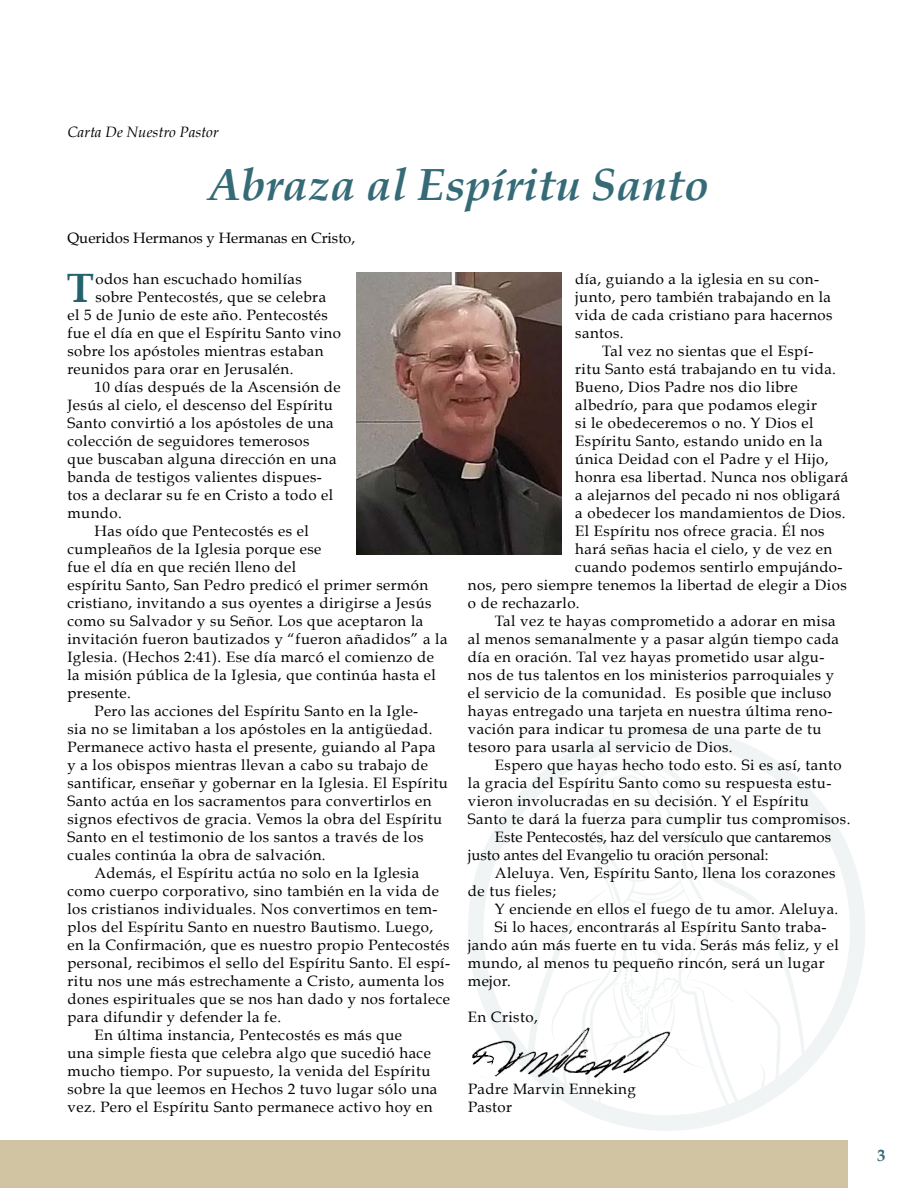
<style>
.page{position:relative;width:918px;height:1188px;background:#fff}
.page>*{position:absolute;margin:0;border:0;box-sizing:border-box;transform-origin:0 0}
.t1{font:italic 700 45px "Book Antiqua";color:#356b77}
.t2{font:700 40.95px "Book Antiqua";color:#24626e}
.t3{font:700 16.5px "Book Antiqua";color:#356b77}
.t4{font:15px/18px "Book Antiqua";letter-spacing:.03em;color:#000}
.t5{font:15px "Book Antiqua";color:#000}
.t6{font:italic 15px "Book Antiqua";color:#000}
</style>
<div class="page">
<svg style="left:468px;top:727px;width:397px;height:404px"></svg>
<svg style="left:647px;top:769px;width:60px;height:125px"></svg>
<svg style="left:656px;top:986px;width:12px;height:15px"></svg>
<div style="left:0;top:1141px;width:848px;height:47px;background:#d0c4a2"></div>
<img style="left:468px;top:1025px;width:207px;height:58px">
<img style="left:356px;top:273px;width:206px;height:281px">
<p class="t6" style="left:68px;top:123px;width:153px">Carta De Nuestro Pastor</p>
<h1 class="t1" style="left:209px;top:159px;width:502px">Abraza al Espíritu Santo</h1>
<p class="t5" style="left:68px;top:228px;width:289px">Queridos Hermanos y Hermanas en Cristo,</p>
<h2 class="t2" style="left:67px;top:264px;width:29px">T</h2>
<p class="t4" style="left:95px;top:269px;width:208px">odos han escuchado homilías</p>
<p class="t4" style="left:95px;top:287px;width:232px">sobre Pentecostés, que se celebra</p>
<p class="t4" style="left:67px;top:305px;width:262px">el 5 de Junio de este año. Pentecostés</p>
<p class="t4" style="left:67px;top:323px;width:275px">fue el día en que el Espíritu Santo vino</p>
<p class="t4" style="left:67px;top:341px;width:258px">sobre los apóstoles mientras estaban</p>
<p class="t4" style="left:67px;top:359px;width:227px">reunidos para orar en Jerusalén.</p>
<p class="t4" style="left:94px;top:377px;width:248px">10 días después de la Ascensión de</p>
<p class="t4" style="left:67px;top:395px;width:267px">Jesús al cielo, el descenso del Espíritu</p>
<p class="t4" style="left:67px;top:413px;width:268px">Santo convirtió a los apóstoles de una</p>
<p class="t4" style="left:67px;top:431px;width:244px">colección de seguidores temerosos</p>
<p class="t4" style="left:67px;top:449px;width:271px">que buscaban alguna dirección en una</p>
<p class="t4" style="left:67px;top:467px;width:256px">banda de testigos valientes dispues-</p>
<p class="t4" style="left:67px;top:485px;width:267px">tos a declarar su fe en Cristo a todo el</p>
<p class="t4" style="left:67px;top:503px;width:56px">mundo.</p>
<p class="t4" style="left:94px;top:521px;width:216px">Has oído que Pentecostés es el</p>
<p class="t4" style="left:67px;top:539px;width:255px">cumpleaños de la Iglesia porque ese</p>
<p class="t4" style="left:67px;top:557px;width:230px">fue el día en que recién lleno del</p>
<p class="t4" style="left:67px;top:575px;width:362px">espíritu Santo, San Pedro predicó el primer sermón</p>
<p class="t4" style="left:67px;top:593px;width:366px">cristiano, invitando a sus oyentes a dirigirse a Jesús</p>
<p class="t4" style="left:67px;top:611px;width:357px">como su Salvador y su Señor. Los que aceptaron la</p>
<p class="t4" style="left:67px;top:629px;width:382px">invitación fueron bautizados y “fueron añadidos” a la</p>
<p class="t4" style="left:67px;top:647px;width:368px">Iglesia. (Hechos 2:41). Ese día marcó el comienzo de</p>
<p class="t4" style="left:67px;top:665px;width:370px">la misión pública de la Iglesia, que continúa hasta el</p>
<p class="t4" style="left:67px;top:683px;width:65px">presente.</p>
<p class="t4" style="left:94px;top:701px;width:325px">Pero las acciones del Espíritu Santo en la Igle-</p>
<p class="t4" style="left:67px;top:719px;width:366px">sia no se limitaban a los apóstoles en la antigüedad.</p>
<p class="t4" style="left:67px;top:737px;width:370px">Permanece activo hasta el presente, guiando al Papa</p>
<p class="t4" style="left:67px;top:755px;width:362px">y a los obispos mientras llevan a cabo su trabajo de</p>
<p class="t4" style="left:67px;top:773px;width:382px">santificar, enseñar y gobernar en la Iglesia. El Espíritu</p>
<p class="t4" style="left:67px;top:791px;width:366px">Santo actúa en los sacramentos para convertirlos en</p>
<p class="t4" style="left:67px;top:809px;width:376px">signos efectivos de gracia. Vemos la obra del Espíritu</p>
<p class="t4" style="left:67px;top:827px;width:357px">Santo en el testimonio de los santos a través de los</p>
<p class="t4" style="left:67px;top:845px;width:260px">cuales continúa la obra de salvación.</p>
<p class="t4" style="left:94px;top:863px;width:326px">Además, el Espíritu actúa no solo en la Iglesia</p>
<p class="t4" style="left:67px;top:881px;width:373px">como cuerpo corporativo, sino también en la vida de</p>
<p class="t4" style="left:67px;top:899px;width:372px">los cristianos individuales. Nos convertimos en tem-</p>
<p class="t4" style="left:67px;top:917px;width:367px">plos del Espíritu Santo en nuestro Bautismo. Luego,</p>
<p class="t4" style="left:67px;top:935px;width:384px">en la Confirmación, que es nuestro propio Pentecostés</p>
<p class="t4" style="left:67px;top:953px;width:384px">personal, recibimos el sello del Espíritu Santo. El espí-</p>
<p class="t4" style="left:67px;top:971px;width:378px">ritu nos une más estrechamente a Cristo, aumenta los</p>
<p class="t4" style="left:67px;top:989px;width:384px">dones espirituales que se nos han dado y nos fortalece</p>
<p class="t4" style="left:67px;top:1007px;width:215px">para difundir y defender la fe.</p>
<p class="t4" style="left:94px;top:1025px;width:309px">En última instancia, Pentecostés es más que</p>
<p class="t4" style="left:67px;top:1043px;width:365px">una simple fiesta que celebra algo que sucedió hace</p>
<p class="t4" style="left:67px;top:1061px;width:364px">mucho tiempo. Por supuesto, la venida del Espíritu</p>
<p class="t4" style="left:67px;top:1079px;width:371px">sobre la que leemos en Hechos 2 tuvo lugar sólo una</p>
<p class="t4" style="left:67px;top:1097px;width:367px">vez. Pero el Espíritu Santo permanece activo hoy en</p>
<p class="t4" style="left:575px;top:269px;width:259px">día, guiando a la iglesia en su con&shy;junto, pero también trabajando en la vida de cada cristiano para hacernos santos.</p>
<p class="t4" style="left:602px;top:341px;width:213px">Tal vez no sientas que el Espí-</p>
<p class="t4" style="left:575px;top:359px;width:262px">ritu Santo está trabajando en tu vida.</p>
<p class="t4" style="left:575px;top:377px;width:224px">Bueno, Dios Padre nos dio libre</p>
<p class="t4" style="left:575px;top:395px;width:243px">albedrío, para que podamos elegir</p>
<p class="t4" style="left:575px;top:413px;width:240px">si le obedeceremos o no. Y Dios el</p>
<p class="t4" style="left:575px;top:431px;width:249px">Espíritu Santo, estando unido en la</p>
<p class="t4" style="left:575px;top:449px;width:255px">única Deidad con el Padre y el Hijo,</p>
<p class="t4" style="left:575px;top:467px;width:275px">honra esa libertad. Nunca nos obligará</p>
<p class="t4" style="left:575px;top:485px;width:267px">a alejarnos del pecado ni nos obligará</p>
<p class="t4" style="left:575px;top:503px;width:272px">a obedecer los mandamientos de Dios.</p>
<p class="t4" style="left:575px;top:521px;width:251px">El Espíritu nos ofrece gracia. Él nos</p>
<p class="t4" style="left:575px;top:539px;width:259px">hará señas hacia el cielo, y de vez en</p>
<p class="t4" style="left:575px;top:557px;width:269px">cuando podemos sentirlo empujándo-</p>
<p class="t4" style="left:468px;top:575px;width:380px">nos, pero siempre tenemos la libertad de elegir a Dios</p>
<p class="t4" style="left:468px;top:593px;width:113px">o de rechazarlo.</p>
<p class="t4" style="left:495px;top:611px;width:342px">Tal vez te hayas comprometido a adorar en misa</p>
<p class="t4" style="left:468px;top:629px;width:373px">al menos semanalmente y a pasar algún tiempo cada</p>
<p class="t4" style="left:468px;top:647px;width:358px">día en oración. Tal vez hayas prometido usar algu-</p>
<p class="t4" style="left:468px;top:665px;width:368px">nos de tus talentos en los ministerios parroquiales y</p>
<p class="t4" style="left:468px;top:683px;width:365px">el servicio de la comunidad. Es posible que incluso</p>
<p class="t4" style="left:468px;top:701px;width:366px">hayas entregado una tarjeta en nuestra última reno-</p>
<p class="t4" style="left:468px;top:719px;width:355px">vación para indicar tu promesa de una parte de tu</p>
<p class="t4" style="left:468px;top:737px;width:266px">tesoro para usarla al servicio de Dios.</p>
<p class="t4" style="left:495px;top:755px;width:348px">Espero que hayas hecho todo esto. Si es así, tanto</p>
<p class="t4" style="left:468px;top:773px;width:365px">la gracia del Espíritu Santo como su respuesta estu-</p>
<p class="t4" style="left:468px;top:791px;width:342px">vieron involucradas en su decisión. Y el Espíritu</p>
<p class="t4" style="left:468px;top:809px;width:384px">Santo te dará la fuerza para cumplir tus compromisos.</p>
<p class="t5" style="left:495px;top:827px;width:338px">Este Pentecostés, haz del versículo que cantaremos</p>
<p class="t5" style="left:468px;top:845px;width:302px">justo antes del Evangelio tu oración personal:</p>
<p class="t4" style="left:495px;top:863px;width:342px">Aleluya. Ven, Espíritu Santo, llena los corazones</p>
<p class="t4" style="left:468px;top:881px;width:90px">de tus fieles;</p>
<p class="t4" style="left:495px;top:899px;width:345px">Y enciende en ellos el fuego de tu amor. Aleluya.</p>
<p class="t4" style="left:495px;top:917px;width:333px">Si lo haces, encontrarás al Espíritu Santo traba-</p>
<p class="t4" style="left:468px;top:935px;width:372px">jando aún más fuerte en tu vida. Serás más feliz, y el</p>
<p class="t4" style="left:468px;top:953px;width:358px">mundo, al menos tu pequeño rincón, será un lugar</p>
<p class="t4" style="left:468px;top:971px;width:44px">mejor.</p>
<p class="t4" style="left:468px;top:1007px;width:71px">En Cristo,</p>
<p class="t4" style="left:468px;top:1080px;width:169px">Padre Marvin Enneking<br>Pastor</p>
<p class="t3" style="left:877px;top:1146px;width:10px">3</p>
</div>
